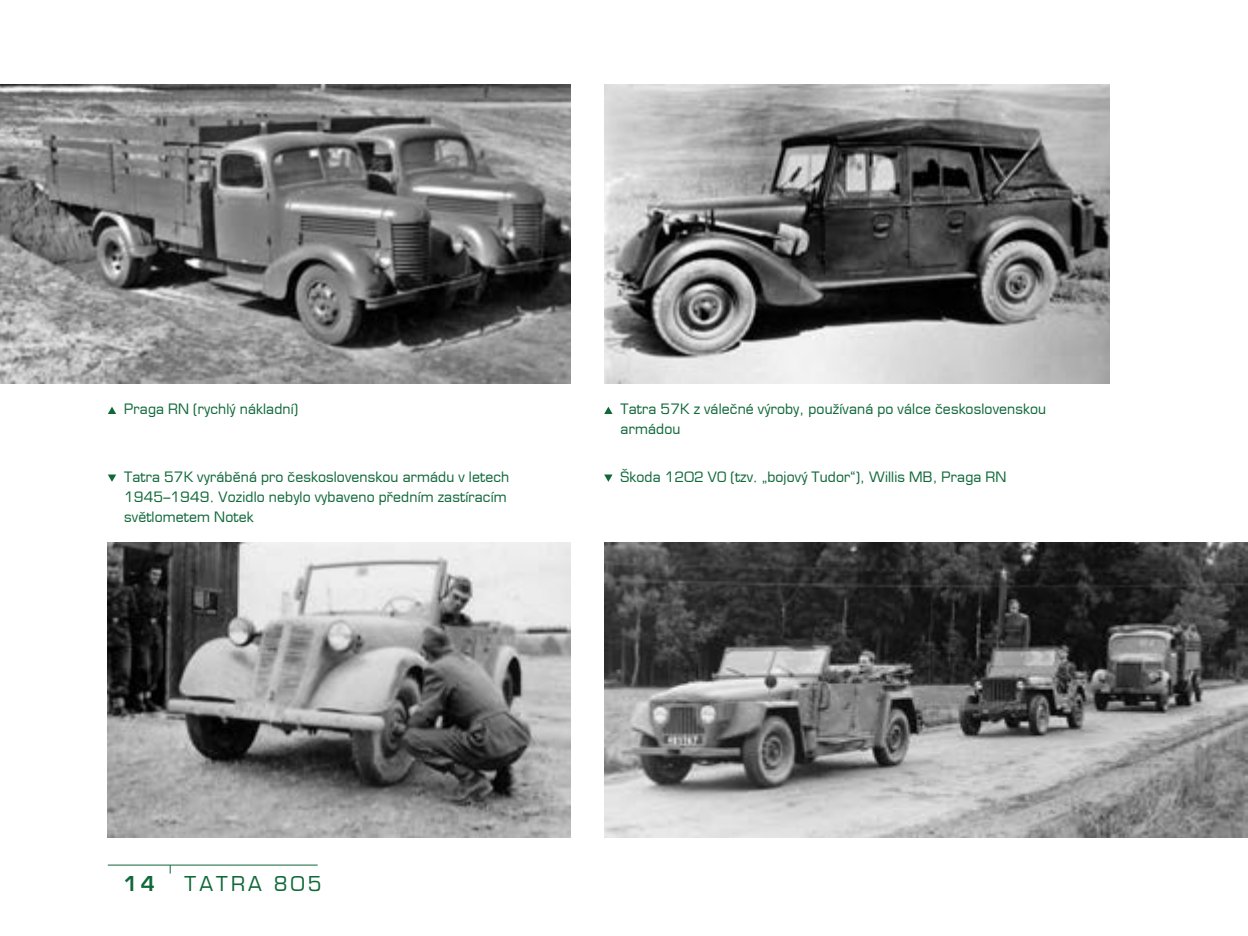
<style>
.page{position:relative;width:1248px;height:936px;background:#fff}
.page>*{position:absolute;margin:0;border:0;box-sizing:border-box;transform-origin:0 0}
.t1{font:20px "Euromode";letter-spacing:.16em;color:#0f6838}
.t2{font:700 20px "Euromode";color:#0f6838}
.t3{font:14px/20px "Euromode";letter-spacing:.01em;color:#0f6838}
</style>
<div class="page">
<hr style="left:108px;top:864px;width:209px;height:1px;background:#0f6838">
<img style="left:0;top:84px;width:570px;height:300px">
<img style="left:604px;top:84px;width:504px;height:300px">
<img style="left:604px;top:542px;width:643px;height:295px">
<img style="left:108px;top:542px;width:462px;height:295px">
<svg style="left:108px;top:407px;width:8px;height:7px"></svg>
<svg style="left:604px;top:406px;width:8px;height:8px"></svg>
<svg style="left:108px;top:474px;width:8px;height:8px"></svg>
<svg style="left:604px;top:474px;width:8px;height:8px"></svg>
<p class="t3" style="left:124px;top:399px;width:176px">Praga RN (rychlý nákladní)</p>
<p class="t3" style="left:620px;top:399px;width:427px">Tatra 57K z válečné výroby, používaná po válce československou armádou</p>
<p class="t3" style="left:124px;top:466px;width:386px">Tatra 57K vyráběná pro československou armádu v letech<br>1945–1949. Vozidlo nebylo vybaveno předním zastíracím světlometem Notek</p>
<p class="t3" style="left:620px;top:466px;width:387px">Škoda 1202 VO (tzv. „bojový Tudor“), Willis MB, Praga RN</p>
<h1 class="t2" style="left:123px;top:871px;width:33px">14</h1>
<h1 class="t1" style="left:185px;top:871px;width:138px">TATRA 805</h1>
</div>
